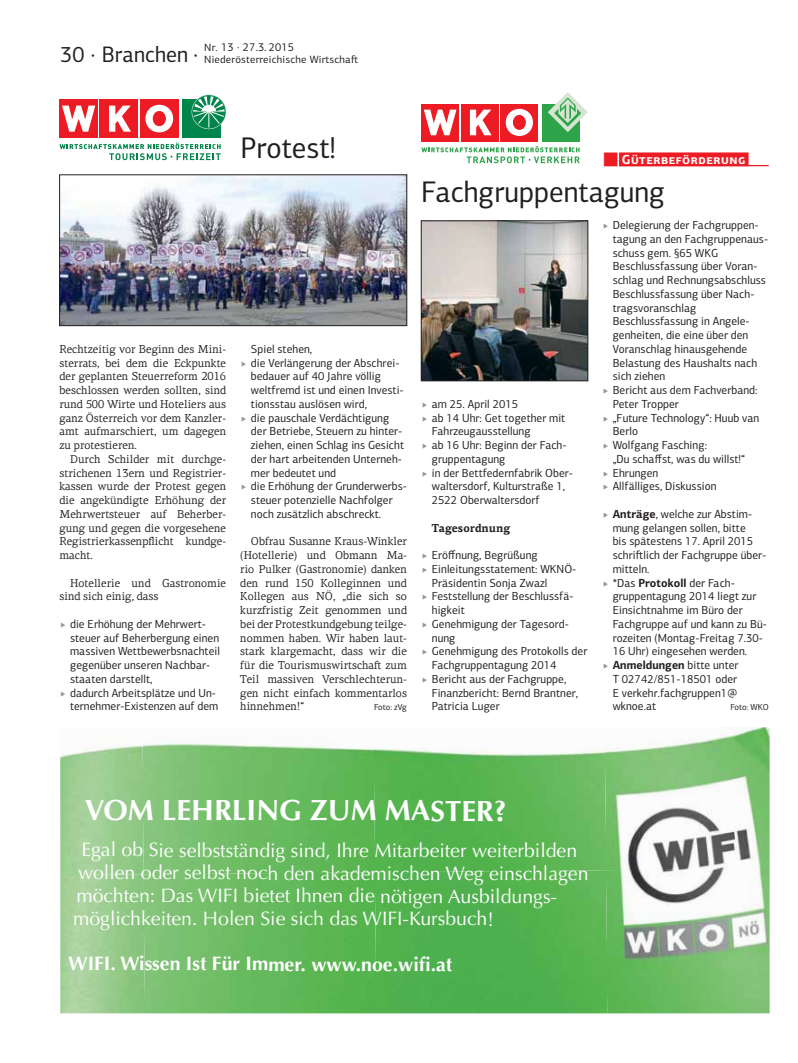
<style>
.page{position:relative;width:798px;height:1063px;background:#fff}
.page>*{position:absolute;margin:0;border:0;box-sizing:border-box;transform-origin:0 0}
.t1{font:30px "PF Centro Sans Pro";color:#231f20;scale:.96 1}
.t2{font:700 29.25px "Optima LT Std";color:#fff}
.t3{font:22.5px "PF Centro Sans Pro";color:#231f20;scale:.96 1}
.t4{font:19.5px/22.8px "Optima LT Std";color:#fff}
.t5{font:700 19.5px "Optima LT Std";color:#fff}
.t6{font:700 13.12px "PF Centro Sans Pro";letter-spacing:.04em;color:#fff}
.t7{font:11.75px/13.8px "PF Centro Sans Pro";letter-spacing:.005em;color:#231f20;scale:.96 1}
.t8{font:11.5px/13.8px "PF Centro Serif Pro";color:#231f20;text-align:justify;scale:.96 1}
.t9{font:11.5px "PF Centro Sans Pro";letter-spacing:.02em;color:#231f20;scale:.96 1}
.t10{font:700 11.5px "PF Centro Serif Pro";color:#231f20;scale:.96 1}
.t11{font:10.62px "PF Centro Sans Pro";letter-spacing:.02em;color:#231f20}
.t12{font:8.75px "PF Centro Sans Pro";letter-spacing:-.03em;color:#231f20}
.s1{font-size:10.62px}
.s2{font-weight:700}
</style>
<div class="page">
<div style="left:500px;top:104px;width:38px;height:38px;background:#ed1c24"></div>
<div style="left:460px;top:104px;width:38px;height:38px;background:#ed1c24"></div>
<svg style="left:469px;top:110px;width:22px;height:25px"></svg>
<div style="left:421px;top:104px;width:38px;height:38px;background:#ed1c24"></div>
<svg style="left:424px;top:110px;width:32px;height:25px"></svg>
<div style="left:541px;top:104px;width:38px;height:38px;background:#2da44a"></div>
<svg style="left:505px;top:109px;width:27px;height:27px"></svg>
<div style="left:513px;top:115px;width:12px;height:14px;background:#ed1c24;border-radius:50%"></div>
<div style="left:513px;top:115px;width:12px;height:15px;border:1px solid #ed1c24;border-radius:50%"></div>
<svg style="left:547px;top:92px;width:40px;height:40px"></svg>
<svg style="left:421px;top:146px;width:158px;height:17px"></svg>
<div style="left:618px;top:152px;width:130px;height:14px;background:#ed1c24"></div>
<hr style="left:618px;top:165px;width:150px;height:1px;background:#ed1c24">
<img style="left:423px;top:223px;width:163px;height:156px">
<div style="left:421px;top:221px;width:167px;height:160px;border:1px solid #231f20"></div>
<img style="left:60px;top:745px;width:83px;height:268px">
<img style="left:142px;top:743px;width:231px;height:132px">
<img style="left:373px;top:748px;width:231px;height:124px">
<img style="left:604px;top:727px;width:165px;height:286px">
<img style="left:143px;top:872px;width:231px;height:141px">
<img style="left:374px;top:870px;width:233px;height:143px">
<div style="left:182px;top:100px;width:38px;height:38px;background:#00854a"></div>
<div style="left:140px;top:100px;width:38px;height:38px;background:#ed1c24"></div>
<div style="left:100px;top:100px;width:38px;height:38px;background:#ed1c24"></div>
<svg style="left:109px;top:106px;width:22px;height:26px"></svg>
<div style="left:59px;top:100px;width:39px;height:38px;background:#ed1c24"></div>
<svg style="left:62px;top:106px;width:33px;height:26px"></svg>
<svg style="left:145px;top:105px;width:28px;height:27px"></svg>
<div style="left:153px;top:112px;width:12px;height:14px;background:#ed1c24;border-radius:50%"></div>
<div style="left:153px;top:111px;width:12px;height:15px;border:1px solid #ed1c24;border-radius:50%"></div>
<svg style="left:192px;top:96px;width:34px;height:32px"></svg>
<div style="left:191px;top:95px;width:35px;height:34px;border:1px solid #ccdbcd;border-radius:50%"></div>
<div style="left:192px;top:95px;width:33px;height:33px;border:1px solid #00854a;border-radius:50%"></div>
<svg style="left:59px;top:143px;width:161px;height:17px"></svg>
<img style="left:61px;top:177px;width:344px;height:147px">
<div style="left:59px;top:175px;width:348px;height:151px;border:1px solid #231f20"></div>
<h3 class="t3" style="left:60px;top:46px;width:145px">30 · Branchen ·</h3>
<p class="t9" style="left:204px;top:43px;width:95px"><span class="s1">Nr.</span> 13 · 27.3. 2015</p>
<p class="t11" style="left:204px;top:55px;width:155px">Niederösterreichische Wirtscha-</p>
<h1 class="t1" style="left:240px;top:137px;width:101px">Protest!</h1>
<p class="t8" style="left:59px;top:343px;width:175px">Rechtzeitig vor Beginn des Mini&shy;sterrats, bei dem die Eckpunkte der geplanten Steuerreform 2016 beschlossen werden sollten, sind rund 500 Wirte und Hoteliers aus ganz Österreich vor dem Kanzler&shy;amt aufmarschiert, um dagegen zu protestieren.</p>
<p class="t8" style="left:59px;top:453px;width:175px;text-indent:11px">Durch Schilder mit durchge&shy;strichenen 13ern und Registrier&shy;kassen wurde der Protest gegen die angekündigte Erhöhung der Mehrwertsteuer auf Beherber&shy;gung und gegen die vorgesehene Registrierkassenpflicht kundge&shy;macht.</p>
<p class="t8" style="left:59px;top:577px;width:175px;text-indent:11px">Hotellerie und Gastronomie sind sich einig, dass</p>
<p class="t7" style="left:70px;top:618px;width:157px">die Erhöhung der Mehrwert&shy;steuer auf Beherbergung einen massiven Wettbewerbsnachteil gegenüber unseren Nachbar&shy;staaten darstellt,<br>dadurch Arbeitsplätze und Un&shy;ternehmer-Existenzen auf dem</p>
<p class="t7" style="left:251px;top:343px;width:164px">Spiel stehen,<br>die Verlängerung der Abschrei&shy;bedauer auf 40 Jahre völlig weltfremd ist und einen Investi&shy;tionsstau auslösen wird,<br>die pauschale Verdächtigung der Betriebe, Steuern zu hinter&shy;ziehen, einen Schlag ins Gesicht der hart arbeitenden Unterneh&shy;mer bedeutet und<br>die Erhöhung der Grunderwerbs&shy;steuer potenzielle Nachfolger noch zusätzlich abschreckt.</p>
<p class="t8" style="left:240px;top:536px;width:175px;text-indent:11px">Obfrau Susanne Kraus-Winkler (Hotellerie) und Obmann Ma&shy;rio Pulker (Gastronomie) danken den rund 150 Kolleginnen und Kollegen aus NÖ, „die sich so kurzfristig Zeit genommen und bei der Protestkundgebung teilge&shy;nommen haben. Wir haben laut&shy;stark klargemacht, dass wir die für die Tourismuswirtscha- zum Teil massiven Verschlechterun&shy;gen nicht einfach kommentarlos hinnehmen!“</p>
<p class="t12" style="left:374px;top:704px;width:34px">Foto: zVg</p>
<p class="t6" style="left:621px;top:155px;width:125px">Güterbeförderung</p>
<h1 class="t1" style="left:421px;top:180px;width:255px">Fachgruppentagung</h1>
<p class="t7" style="left:431px;top:398px;width:149px">am 25. April 2015<br>ab 14 Uhr: Get together mit<br>Fahrzeugausstellung<br>ab 16 Uhr: Beginn der Fach&shy;gruppentagung<br>in der Bettfedernfabrik Ober&shy;waltersdorf, Kulturstraße 1,<br>2522 Oberwaltersdorf</p>
<p class="t10" style="left:431px;top:524px;width:83px">Tagesordnung</p>
<p class="t7" style="left:431px;top:550px;width:163px">Eröffnung, Begrüßung<br>Einleitungsstatement: WKNÖ-<br>Präsidentin Sonja Zwazl<br>Feststellung der Beschlussfä&shy;higkeit<br>Genehmigung der Tagesord&shy;nung<br>Genehmigung des Protokolls der<br>Fachgruppentagung 2014<br>Bericht aus der Fachgruppe,<br>Finanzbericht: Bernd Brantner,<br>Patricia Luger</p>
<p class="t7" style="left:612px;top:220px;width:163px">Delegierung der Fachgruppen&shy;tagung an den Fachgruppenaus&shy;schuss gem. §65 WKG<br>Beschlussfassung über Voran&shy;schlag und Rechnungsabschluss<br>Beschlussfassung über Nach&shy;tragsvoranschlag<br>Beschlussfassung in Angele&shy;genheiten, die eine über den<br>Voranschlag hinausgehende<br>Belastung des Haushalts nach sich ziehen<br>Bericht aus dem Fachverband:<br>Peter Tropper<br>„Future Technology“: Huub van<br>Berlo<br>Wolfgang Fasching:<br>„Du schaffst, was du willst!“<br>Ehrungen<br>Allfälliges, Diskussion</p>
<p class="t7" style="left:612px;top:508px;width:162px"><span class="s2">Anträge</span>, welche zur Abstim&shy;mung gelangen sollen, bitte<br>bis spätestens 17. April 2015 schri-lich der Fachgruppe über&shy;mitteln.<br>*Das <span class="s2">Protokoll</span> der Fach&shy;gruppentagung 2014 liegt zur<br>Einsichtnahme im Büro der<br>Fachgruppe auf und kann zu Bü&shy;rozeiten (Montag-Freitag 7.30-<br>16 Uhr) eingesehen werden.<br><span class="s2">Anmeldungen</span> bitte unter<br>T 02742/851-18501 oder<br>E verkehr.fachgruppen1@ wknoe.at</p>
<p class="t12" style="left:730px;top:704px;width:40px">Foto: WKO</p>
<h2 class="t2" style="left:85px;top:796px;width:423px">VOM LEHRLING ZUM MASTER?</h2>
<h3 class="t4" style="left:73px;top:840px;width:516px;text-indent:8px">Egal ob Sie selbstständig sind, Ihre Mitarbeiter weiterbilden wollen oder selbst noch den akademischen Weg einschlagen möchten: Das WIFI bietet Ihnen die nötigen Ausbildungs&shy;möglichkeiten. Holen Sie sich das WIFI-Kursbuch!</h3>
<h3 class="t5" style="left:68px;top:954px;width:385px">WIFI. Wissen Ist Für Immer. www.noe.wifi.at</h3>
</div>
